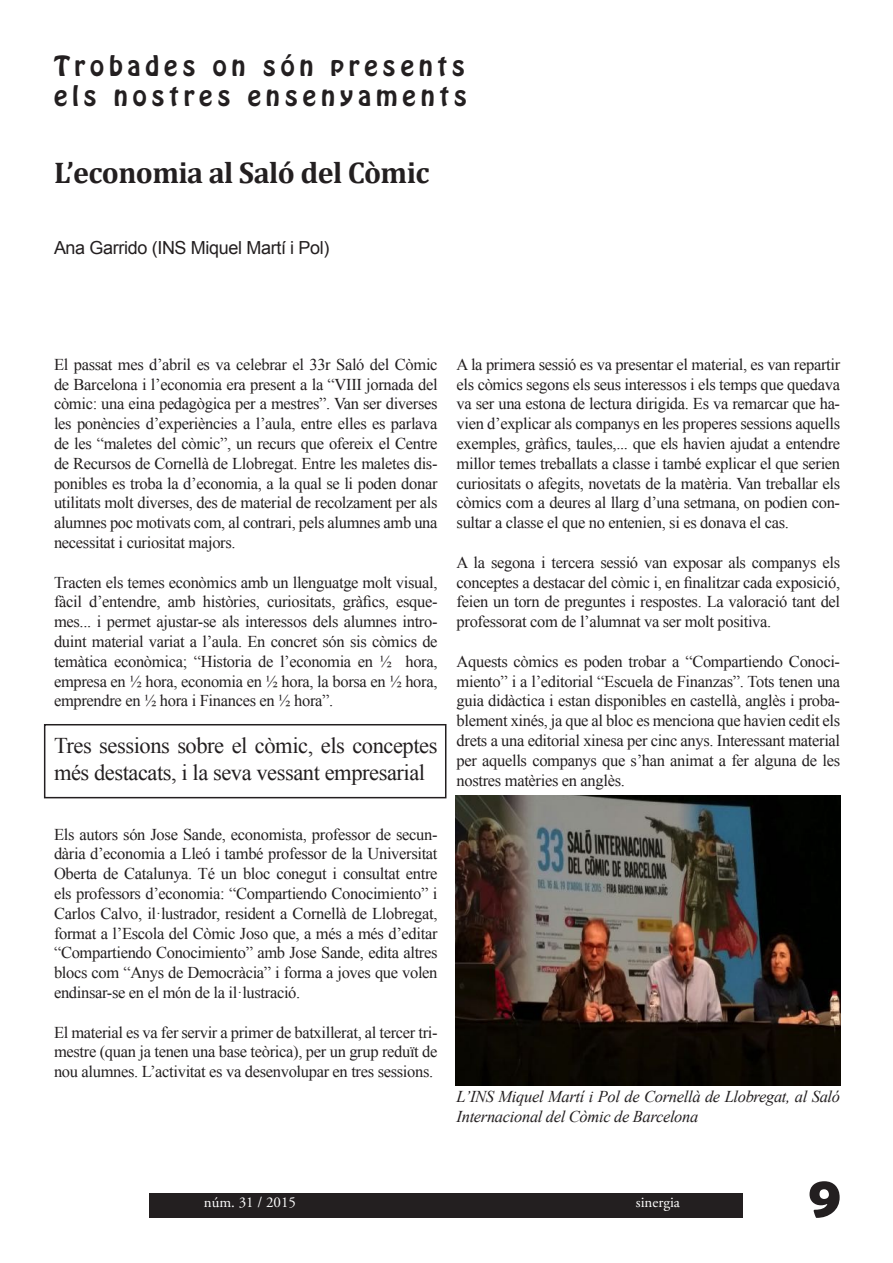
<style>
.page{position:relative;width:893px;height:1263px;background:#fff}
.page>*{position:absolute;margin:0;border:0;box-sizing:border-box;transform-origin:0 0}
.t1{font:700 58.5px "Berlin Sans FB Demi";color:#231f20}
.t2{font:700 30px "Cambria";letter-spacing:-.02em;color:#231f20}
.t3{font:24.45px/30.6px "Hobo Std";letter-spacing:.19em;color:#231f20;scale:1.04 1}
.t4{font:22.5px/27px "Times New Roman";letter-spacing:-.02em;color:#231f20}
.t5{font:18px "Arial";letter-spacing:-.02em;color:#231f20}
.t6{font:16.5px/19.8px "Times New Roman";letter-spacing:-.02em;color:#231f20;text-align:justify}
.t7{font:italic 16.5px/19.8px "Times New Roman";letter-spacing:-.02em;color:#231f20}
.t8{font:15px "Adobe Garamond Pro";color:#fff}
</style>
<div class="page">
<div style="left:150px;top:1193px;width:593px;height:25px;background:#231f20"></div>
<div style="left:44px;top:724px;width:402px;height:74px;border:2px solid #231f20"></div>
<img style="left:455px;top:796px;width:385px;height:289px">
<h3 class="t3" style="left:54px;top:51px;width:399px">Trobades on són presents els nostres ensenyaments</h3>
<h2 class="t2" style="left:54px;top:151px;width:377px">L’economia al Saló del Còmic</h2>
<p class="t5" style="left:54px;top:235px;width:277px">Ana Garrido (INS Miquel Martí i Pol)</p>
<p class="t6" style="left:54px;top:354px;width:385px">El passat mes d’abril es va celebrar el 33r Saló del Còmic de Barcelona i l’economia era present a la “VIII jornada del còmic: una eina pedagògica per a mestres”. Van ser diverses les ponències d’experiències a l’aula, entre elles es parlava de les “maletes del còmic”, un recurs que ofereix el Centre de Recursos de Cornellà de Llobregat. Entre les maletes dis&shy;ponibles es troba la d’economia, a la qual se li poden donar utilitats molt diverses, des de material de recolzament per als alumnes poc motivats com, al contrari, pels alumnes amb una necessitat i curiositat majors.</p>
<p class="t6" style="left:54px;top:572px;width:385px">Tracten els temes econòmics amb un llenguatge molt visual, fàcil d’entendre, amb històries, curiositats, gràfics, esque&shy;mes... i permet ajustar-se als interessos dels alumnes intro&shy;duint material variat a l’aula. En concret són sis còmics de temàtica econòmica; “Historia de l’economia en ½ hora, empresa en ½ hora, economia en ½ hora, la borsa en ½ hora, emprendre en ½ hora i Finances en ½ hora”.</p>
<h3 class="t4" style="left:54px;top:731px;width:385px">Tres sessions sobre el còmic, els conceptes més destacats, i la seva vessant empresarial</h3>
<p class="t6" style="left:54px;top:824px;width:385px">Els autors són Jose Sande, economista, professor de secun&shy;dària d’economia a Lleó i també professor de la Universitat Oberta de Catalunya. Té un bloc conegut i consultat entre els professors d’economia: “Compartiendo Conocimiento” i Carlos Calvo, il·lustrador, resident a Cornellà de Llobregat, format a l’Escola del Còmic Joso que, a més a més d’editar “Compartiendo Conocimiento” amb Jose Sande, edita altres blocs com “Anys de Democràcia” i forma a joves que volen endinsar-se en el món de la il·lustració.</p>
<p class="t6" style="left:54px;top:1022px;width:385px">El material es va fer servir a primer de batxillerat, al tercer tri&shy;mestre (quan ja tenen una base teòrica), per un grup reduït de nou alumnes. L’activitat es va desenvolupar en tres sessions.</p>
<p class="t6" style="left:457px;top:354px;width:385px">A la primera sessió es va presentar el material, es van repartir els còmics segons els seus interessos i els temps que quedava va ser una estona de lectura dirigida. Es va remarcar que ha&shy;vien d’explicar als companys en les properes sessions aquells exemples, gràfics, taules,... que els havien ajudat a entendre millor temes treballats a classe i també explicar el que serien curiositats o afegits, novetats de la matèria. Van treballar els còmics com a deures al llarg d’una setmana, on podien con&shy;sultar a classe el que no entenien, si es donava el cas.</p>
<p class="t6" style="left:457px;top:552px;width:385px">A la segona i tercera sessió van exposar als companys els conceptes a destacar del còmic i, en finalitzar cada exposició, feien un torn de preguntes i respostes. La valoració tant del professorat com de l’alumnat va ser molt positiva.</p>
<p class="t6" style="left:457px;top:651px;width:385px">Aquests còmics es poden trobar a “Compartiendo Conoci&shy;miento” i a l’editorial “Escuela de Finanzas”. Tots tenen una guia didàctica i estan disponibles en castellà, anglès i proba&shy;blement xinés, ja que al bloc es menciona que havien cedit els drets a una editorial xinesa per cinc anys. Interessant material per aquells companys que s’han animat a fer alguna de les nostres matèries en anglès.</p>
<p class="t7" style="left:457px;top:1086px;width:385px">L’INS Miquel Martí i Pol de Cornellà de Llobregat, al Saló<br>Internacional del Còmic de Barcelona</p>
<p class="t8" style="left:204px;top:1193px;width:94px">núm. 31 / 2015</p>
<p class="t8" style="left:636px;top:1193px;width:46px">sinergia</p>
<h1 class="t1" style="left:808px;top:1163px;width:35px">9</h1>
</div>
